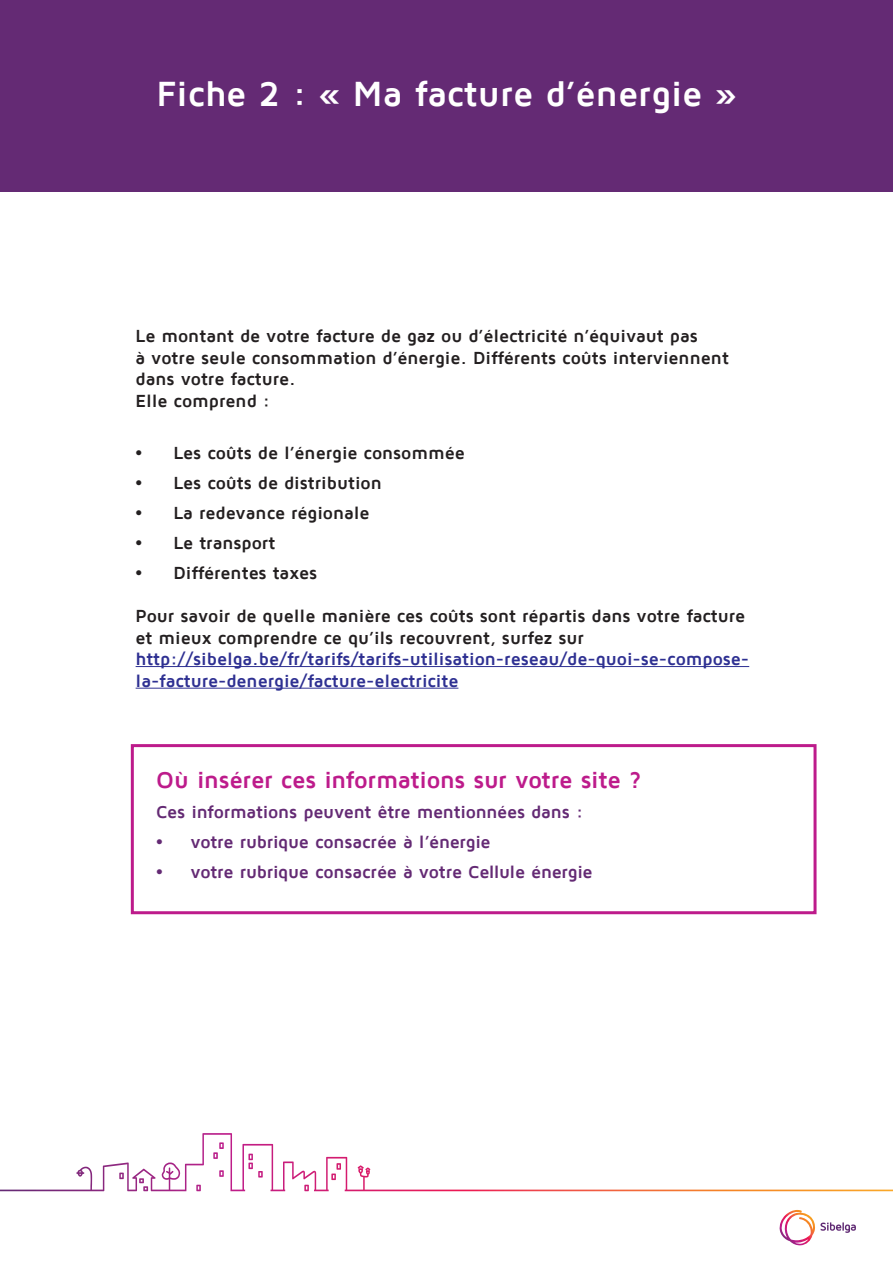
<style>
.page{position:relative;width:893px;height:1264px;background:#fff}
.page>*{position:absolute;margin:0;border:0;box-sizing:border-box;transform-origin:0 0}
.t1{font:700 36px "Maven Pro";color:#fff}
.t2{font:700 24px "Maven Pro";letter-spacing:-.015em;color:#bd1b8b}
.t3{font:700 18px/21.6px "Maven Pro";letter-spacing:-.005em;color:#231f20}
.t4{font:700 18px "Maven Pro";letter-spacing:-.015em;color:#642a74}
.t5{font:700 18px/21.6px "Maven Pro";letter-spacing:-.005em;color:#2e3092}
.s1{font-family:"Myriad Pro";font-weight:400;font-size:24px}
</style>
<div class="page">
<div style="left:0;top:0;width:892px;height:191px;background:#642a74"></div>
<svg style="left:779px;top:1209px;width:76px;height:36px"></svg>
<svg style="left:0;top:1133px;width:292px;height:57px"></svg>
<hr style="left:136px;top:666px;width:613px;height:1px;background:#2e3092">
<hr style="left:136px;top:687px;width:322px;height:1px;background:#2e3092">
<div style="left:131px;top:744px;width:685px;height:170px;border:3px solid #bd1b8b"></div>
<h1 class="t1" style="left:156px;top:71px;width:582px">Fiche 2 : « Ma facture d’énergie »</h1>
<p class="t3" style="left:136px;top:324px;width:595px">Le montant de votre facture de gaz ou d’électricité n’équivaut pas<br>à votre seule consommation d’énergie. Différents coûts interviennent dans votre facture.<br>Elle comprend :</p>
<p class="t3" style="left:136px;top:441px;width:331px"><span class="s1">•</span> Les coûts de l’énergie consommée</p>
<p class="t3" style="left:136px;top:471px;width:248px"><span class="s1">•</span> Les coûts de distribution</p>
<p class="t3" style="left:136px;top:501px;width:235px"><span class="s1">•</span> La redevance régionale</p>
<p class="t3" style="left:136px;top:531px;width:141px"><span class="s1">•</span> Le transport</p>
<p class="t3" style="left:136px;top:561px;width:183px"><span class="s1">•</span> Différentes taxes</p>
<p class="t3" style="left:136px;top:604px;width:611px">Pour savoir de quelle manière ces coûts sont répartis dans votre facture et mieux comprendre ce qu’ils recouvrent, surfez sur</p>
<p class="t5" style="left:136px;top:647px;width:615px">http://sibelga.be/fr/tarifs/tarifs-utilisation-reseau/de-quoi-se-compose&shy;la-facture-denergie/facture-electricite</p>
<h2 class="t2" style="left:156px;top:764px;width:486px">Où insérer ces informations sur votre site ?</h2>
<p class="t4" style="left:156px;top:800px;width:428px">Ces informations peuvent être mentionnées dans :</p>
<p class="t4" style="left:156px;top:830px;width:336px"><span class="s1">•</span> votre rubrique consacrée à l’énergie</p>
<p class="t4" style="left:156px;top:860px;width:438px"><span class="s1">•</span> votre rubrique consacrée à votre Cellule énergie</p>
</div>
